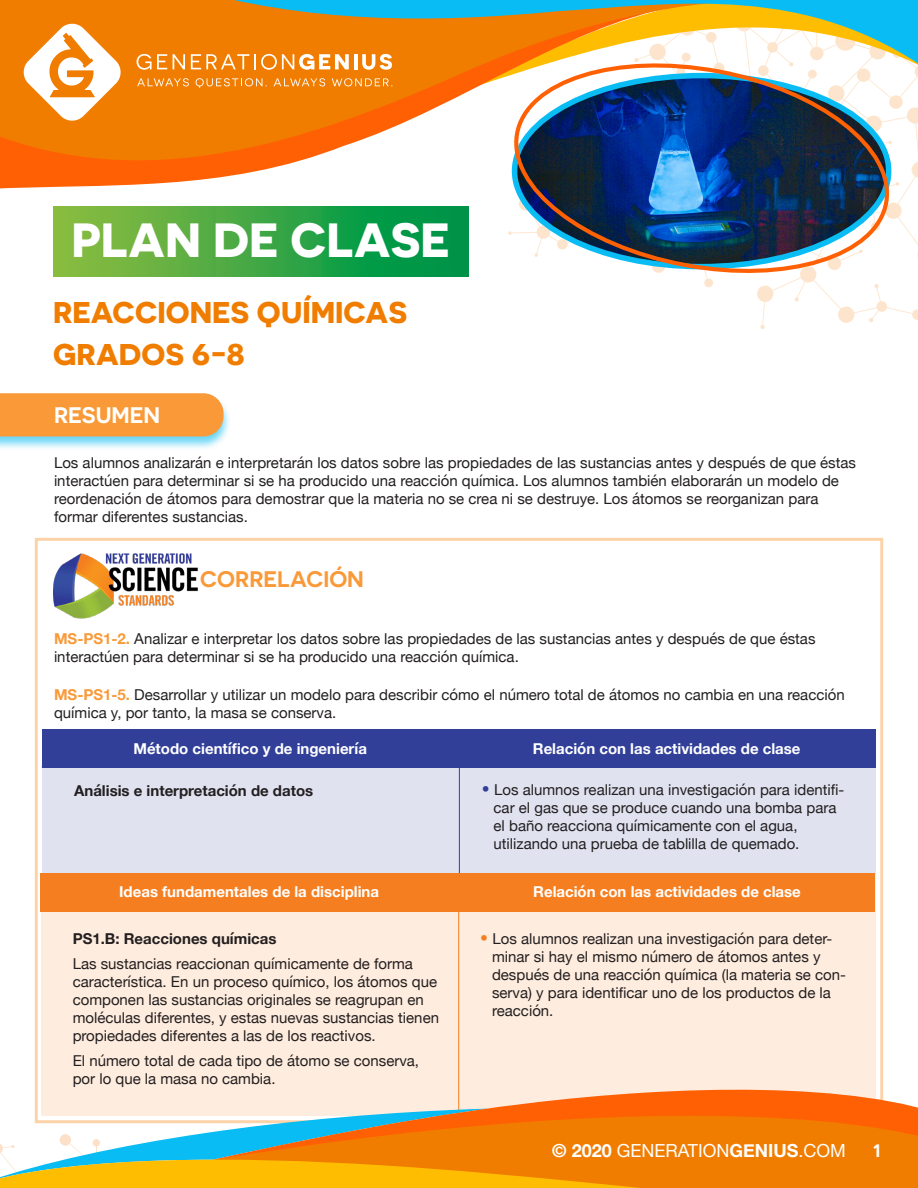
<style>
.page{position:relative;width:918px;height:1188px;background:#fff}
.page>*{position:absolute;margin:0;border:0;box-sizing:border-box;transform-origin:0 0}
.t1{font:700 48px "Novecentosanswide";color:#fff}
.t2{font:700 30px "Novecentosanswide";color:#f07d00}
.t3{font:600 22.5px "Novecentosanswide";color:#f99938}
.t4{font:600 22.5px "Novecentosanswide";color:#fff}
.t5{font:18px "Helvetica Neue";color:#fff}
.t6{font:600 18px "Novecentosanswide";color:#fff}
.t7{font:15px/18px "Helvetica Neue";color:#231f20}
.t8{font:700 15px "Helvetica Neue";color:#fff}
.t9{font:700 15px "Helvetica Neue";color:#231f20}
.s1{font-weight:700;color:#f99938}
.s2{font-size:25.5px;color:#313f99}
.s3{font-size:25.5px;color:#f57f20}
.s4{font-weight:700}
</style>
<div class="page">
<div style="left:41px;top:873px;width:834px;height:243px;background:#feecde"></div>
<hr style="left:458px;top:873px;width:1px;height:243px;background:#f57f20">
<svg style="left:53px;top:211px;width:410px;height:66px;background:#3da744"></svg>
<div style="left:0;top:392px;width:232px;height:59px;background:#09bcf3;opacity:.6"></div>
<div style="left:0;top:393px;width:224px;height:43px;background:#f99938"></div>
<svg style="left:463px;top:195px;width:455px;height:134px"></svg>
<svg style="left:53px;top:195px;width:648px;height:16px"></svg>
<svg style="left:0;top:0;width:918px;height:195px"></svg>
<svg style="left:181px;top:0;width:737px;height:73px"></svg>
<img style="left:53px;top:553px;width:145px;height:66px">
<div style="left:42px;top:731px;width:834px;height:142px;background:#e0e2f0"></div>
<div style="left:42px;top:729px;width:834px;height:38px;background:#313f99"></div>
<hr style="left:459px;top:731px;width:1px;height:142px;background:#313f99">
<svg style="left:137px;top:54px;width:30px;height:16px"></svg>
<svg style="left:173px;top:54px;width:12px;height:15px"></svg>
<svg style="left:191px;top:54px;width:158px;height:16px"></svg>
<hr style="left:354px;top:54px;width:3px;height:15px;background:#fff">
<svg style="left:362px;top:54px;width:30px;height:16px"></svg>
<svg style="left:137px;top:78px;width:52px;height:8px"></svg>
<svg style="left:196px;top:78px;width:71px;height:10px"></svg>
<svg style="left:274px;top:78px;width:51px;height:8px"></svg>
<svg style="left:332px;top:78px;width:60px;height:8px"></svg>
<svg style="left:22px;top:22px;width:100px;height:100px"></svg>
<svg style="left:458px;top:1083px;width:460px;height:25px"></svg>
<svg style="left:34px;top:1108px;width:884px;height:80px;background:#f47a09"></svg>
<svg style="left:0;top:1109px;width:792px;height:79px"></svg>
<div style="left:40px;top:873px;width:835px;height:39px;background:#f57f20"></div>
<p class="t1" style="left:71px;top:210px;width:380px">PLAN DE CLASE</p>
<p class="t2" style="left:53px;top:293px;width:356px">REACCIONES QUÍMICAS</p>
<p class="t2" style="left:53px;top:336px;width:193px">GRADOS 6-8</p>
<p class="t4" style="left:54px;top:401px;width:108px">RESUMEN</p>
<p class="t7" style="left:54px;top:454px;width:804px">Los alumnos analizarán e interpretarán los datos sobre las propiedades de las sustancias antes y después de que éstas interactúen para determinar si se ha producido una reacción química. Los alumnos también elaborarán un modelo de reordenación de átomos para demostrar que la materia no se crea ni se destruye. Los átomos se reorganizan para formar diferentes sustancias.</p>
<p class="t3" style="left:200px;top:565px;width:165px">CORRELACIÓN</p>
<p class="t7" style="left:54px;top:631px;width:763px"><span class="s1">MS-PS1-2.</span> Analizar e interpretar los datos sobre las propiedades de las sustancias antes y después de que éstas interactúen para determinar si se ha producido una reacción química.</p>
<p class="t7" style="left:54px;top:687px;width:792px"><span class="s1">MS-PS1-5.</span> Desarrollar y utilizar un modelo para describir cómo el número total de átomos no cambia en una reacción química y, por tanto, la masa se conserva.</p>
<p class="t8" style="left:133px;top:737px;width:235px">Método científico y de ingeniería</p>
<p class="t8" style="left:533px;top:737px;width:269px">Relación con las actividades de clase</p>
<p class="t9" style="left:74px;top:778px;width:241px">Análisis e interpretación de datos</p>
<p class="t7" style="left:494px;top:782px;width:352px;text-indent:-13px"><span class="s2">•</span> Los alumnos realizan una investigación para identifi&shy;car el gas que se produce cuando una bomba para el baño reacciona químicamente con el agua, utilizando una prueba de tablilla de quemado.</p>
<p class="t8" style="left:119px;top:880px;width:261px">Ideas fundamentales de la disciplina</p>
<p class="t8" style="left:533px;top:880px;width:269px">Relación con las actividades de clase</p>
<p class="t9" style="left:73px;top:927px;width:205px">PS1.B: Reacciones químicas</p>
<p class="t7" style="left:73px;top:956px;width:368px">Las sustancias reaccionan químicamente de forma característica. En un proceso químico, los átomos que componen las sustancias originales se reagrupan en moléculas diferentes, y estas nuevas sustancias tienen propiedades diferentes a las de los reactivos.</p>
<p class="t7" style="left:73px;top:1052px;width:348px">El número total de cada tipo de átomo se conserva, por lo que la masa no cambia.</p>
<p class="t7" style="left:492px;top:931px;width:355px;text-indent:-12px"><span class="s3">•</span> Los alumnos realizan una investigación para deter&shy;minar si hay el mismo número de átomos antes y después de una reacción química (la materia se con&shy;serva) y para identificar uno de los productos de la reacción.</p>
<p class="t5" style="left:552px;top:1138px;width:295px"><span class="s4">© 2020</span> GENERATION<span class="s4">GENIUS</span>.COM</p>
<p class="t6" style="left:873px;top:1140px;width:10px">1</p>
</div>
